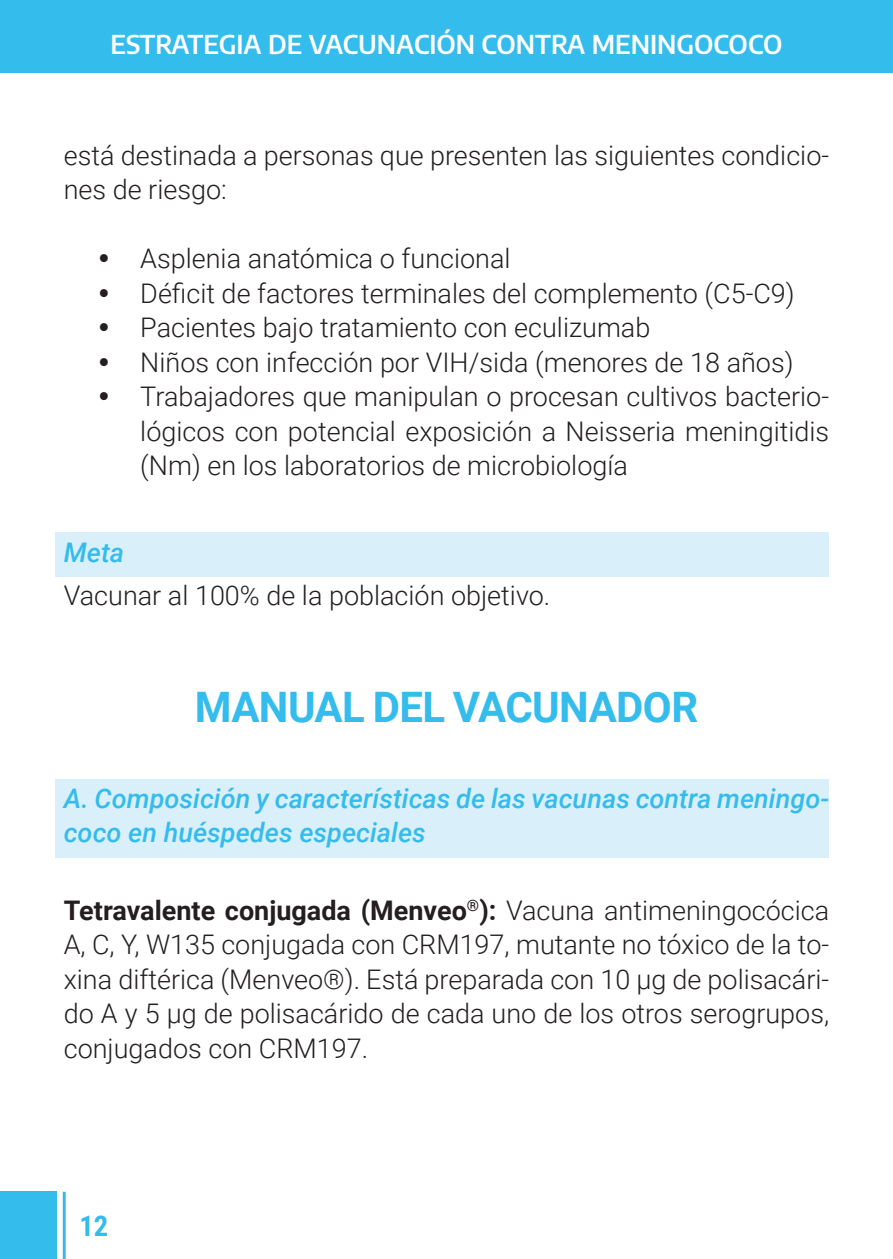
<style>
.page{position:relative;width:893px;height:1259px;background:#fff}
.page>*{position:absolute;margin:0;border:0;box-sizing:border-box;transform-origin:0 0}
.Titulo{font:700 42px "Roboto";letter-spacing:-.015em;color:#34bced}
.t1{font:700 28.5px "Roboto Condensed";color:#34bced}
.t2{font:300 27px/34.5px "Roboto";color:#231f20;text-align:justify}
.titulos_sombreados{font:italic 500 27px/34.5px "Roboto";color:#34bced}
.t3{font:600 25.5px "Encode Sans";color:#fff}
.s1{font-weight:700}
</style>
<div class="page">
<div style="left:0;top:0;width:893px;height:72px;background:#34bced"></div>
<div style="left:0;top:1191px;width:56px;height:68px;background:#34bced"></div>
<hr style="left:63px;top:1191px;width:3px;height:68px;background:#34bced">
<div style="left:55px;top:533px;width:774px;height:44px;background:#d9effa"></div>
<div style="left:55px;top:779px;width:774px;height:78px;background:#d9effa"></div>
<p class="t3" style="left:110px;top:26px;width:673px">ESTRATEGIA DE VACUNACIÓN CONTRA MENINGOCOCO</p>
<p class="t2" style="left:64px;top:137px;width:767px">está destinada a personas que presenten las siguientes condicio&shy;nes de riesgo:</p>
<p class="t2" style="left:140px;top:240px;width:372px">Asplenia anatómica o funcional</p>
<p class="t2" style="left:140px;top:275px;width:656px">Déficit de factores terminales del complemento (C5-C9)</p>
<p class="t2" style="left:140px;top:309px;width:511px">Pacientes bajo tratamiento con eculizumab</p>
<p class="t2" style="left:140px;top:344px;width:655px">Niños con infección por VIH/sida (menores de 18 años)</p>
<p class="t2" style="left:140px;top:378px;width:690px">Trabajadores que manipulan o procesan cultivos bacterio&shy;lógicos con potencial exposición a Neisseria meningitidis (Nm) en los laboratorios de microbiología</p>
<p class="titulos_sombreados" style="left:64px;top:533px;width:62px">Meta</p>
<p class="t2" style="left:64px;top:576px;width:488px">Vacunar al 100% de la población objetivo.</p>
<p class="Titulo" style="left:195px;top:677px;width:505px">MANUAL DEL VACUNADOR</p>
<p class="titulos_sombreados" style="left:64px;top:779px;width:767px">A. Composición y características de las vacunas contra meningo&shy;coco en huéspedes especiales</p>
<p class="t2" style="left:64px;top:891px;width:767px"><span class="s1">Tetravalente conjugada (Menveo</span><sup>®</sup><span class="s1">):</span> Vacuna antimeningocócica A, C, Y, W135 conjugada con CRM197, mutante no tóxico de la to&shy;xina diftérica (Menveo®). Está preparada con 10 μg de polisacári&shy;do A y 5 μg de polisacárido de cada uno de los otros serogrupos, conjugados con CRM197.</p>
<p class="t1" style="left:80px;top:1206px;width:30px">12</p>
</div>
